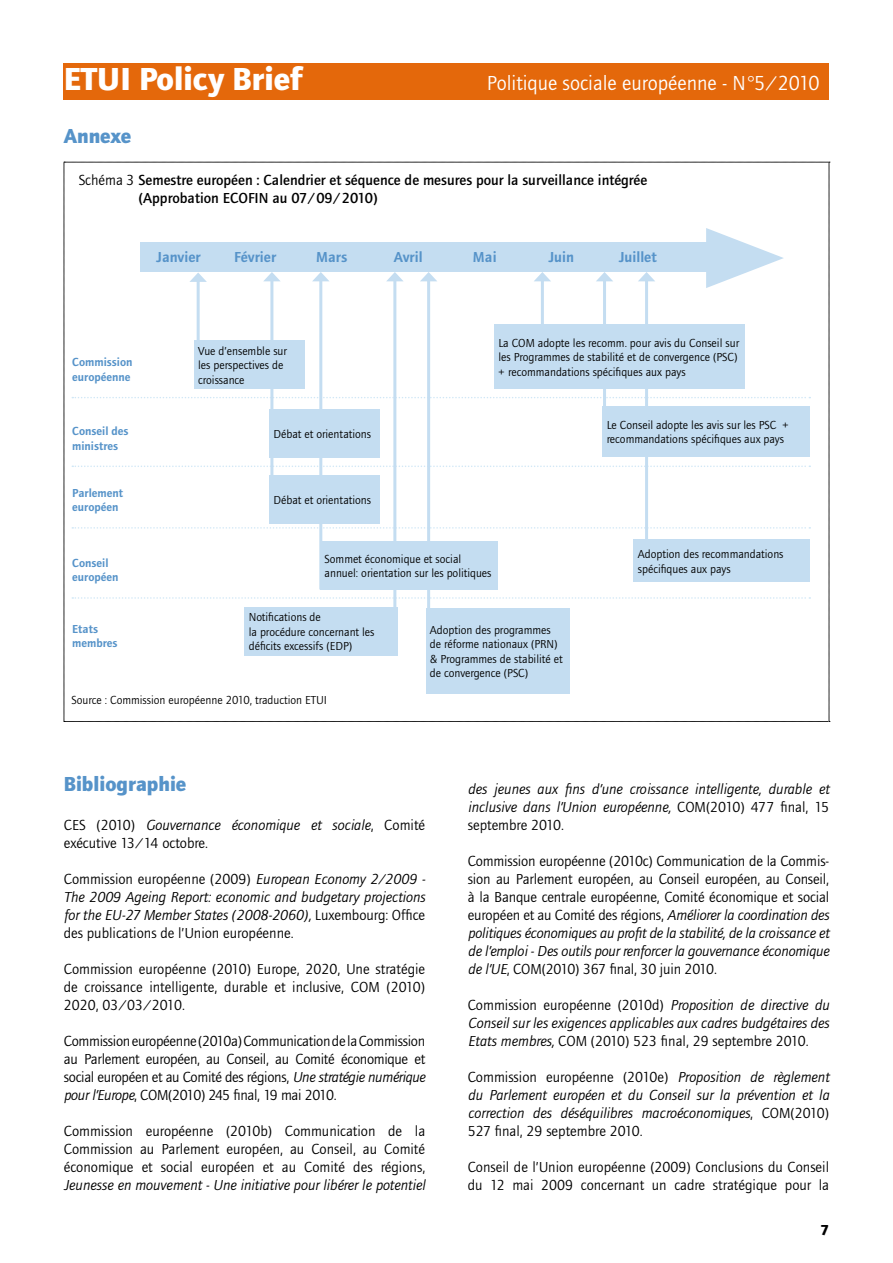
<style>
.page{position:relative;width:893px;height:1263px;background:#fff}
.page>*{position:absolute;margin:0;border:0;box-sizing:border-box;transform-origin:0 0}
.t1{font:700 33px "Foundry Journal";color:#fff}
.t2{font:21px "Foundry Journal";color:#fff}
.t3{font:700 21px "Foundry Journal";color:#5693c9}
.t4{font:15px/18px "Foundry Journal";color:#000;text-align:justify}
.t5{font:italic 15px/18px "Foundry Journal";color:#000;text-align:justify}
.t6{font:500 15px/18px "Foundry Journal";color:#000}
.t7{font:600 15px "Foundry Journal";color:#5693c9}
.t8{font:700 15px "Foundry Journal";color:#000}
.t9{font:12px/14.4px "Foundry Journal";color:#000}
.t10{font:600 12px/14.4px "Foundry Journal";color:#5693c9}
.s1{font-weight:400}
.s2{font-style:italic}
.s3{font-style:normal}
</style>
<div class="page">
<div style="left:64px;top:64px;width:765px;height:36px;background:#e4680b"></div>
<svg style="left:64px;top:162px;width:766px;height:560px"></svg>
<div style="left:194px;top:341px;width:110px;height:48px;background:#c4ddf1"></div>
<div style="left:269px;top:409px;width:111px;height:49px;background:#c4ddf1"></div>
<div style="left:269px;top:475px;width:111px;height:49px;background:#c4ddf1"></div>
<div style="left:320px;top:541px;width:177px;height:48px;background:#c4ddf1"></div>
<div style="left:244px;top:607px;width:154px;height:48px;background:#c4ddf1"></div>
<div style="left:426px;top:608px;width:143px;height:86px;background:#c4ddf1"></div>
<div style="left:494px;top:324px;width:251px;height:65px;background:#c4ddf1"></div>
<div style="left:602px;top:406px;width:208px;height:51px;background:#c4ddf1"></div>
<div style="left:634px;top:540px;width:176px;height:42px;background:#c4ddf1"></div>
<h1 class="t1" style="left:64px;top:59px;width:240px">ETUI Policy Brief</h1>
<h2 class="t2" style="left:487px;top:71px;width:334px">Politique sociale européenne - N°5/2010</h2>
<h2 class="t3" style="left:64px;top:124px;width:69px">Annexe</h2>
<p class="t6" style="left:138px;top:171px;width:510px;text-indent:-60px"><span class="s1">Schéma 3</span> Semestre européen : Calendrier et séquence de mesures pour la surveillance intégrée (Approbation ECOFIN au 07/09/2010)</p>
<p class="t7" style="left:156px;top:249px;width:46px">Janvier</p>
<p class="t7" style="left:234px;top:249px;width:44px">Février</p>
<p class="t7" style="left:316px;top:249px;width:33px">Mars</p>
<p class="t7" style="left:394px;top:249px;width:30px">Avril</p>
<p class="t7" style="left:473px;top:249px;width:25px">Mai</p>
<p class="t7" style="left:549px;top:249px;width:27px">Juin</p>
<p class="t7" style="left:619px;top:249px;width:39px">Juillet</p>
<p class="t10" style="left:72px;top:355px;width:62px">Commission européenne</p>
<p class="t9" style="left:198px;top:344px;width:90px">Vue d’ensemble sur les perspectives de croissance</p>
<p class="t9" style="left:498px;top:336px;width:242px">La COM adopte les recomm. pour avis du Conseil sur les Programmes de stabilité et de convergence (PSC) + recommandations spécifiques aux pays</p>
<p class="t10" style="left:72px;top:424px;width:58px">Conseil des ministres</p>
<p class="t10" style="left:72px;top:486px;width:52px">Parlement européen</p>
<p class="t9" style="left:274px;top:427px;width:99px">Débat et orientations</p>
<p class="t9" style="left:274px;top:493px;width:99px">Débat et orientations</p>
<p class="t9" style="left:607px;top:418px;width:184px">Le Conseil adopte les avis sur les PSC + recommandations spécifiques aux pays</p>
<p class="t10" style="left:72px;top:556px;width:48px">Conseil européen</p>
<p class="t10" style="left:72px;top:621px;width:47px">Etats membres</p>
<p class="t9" style="left:325px;top:552px;width:168px">Sommet économique et social annuel: orientation sur les politiques</p>
<p class="t9" style="left:249px;top:610px;width:127px">Notifications de<br>la procédure concernant les déficits excessifs (EDP)</p>
<p class="t9" style="left:430px;top:623px;width:134px">Adoption des programmes de réforme nationaux (PRN) &amp; Programmes de stabilité et de convergence (PSC)</p>
<p class="t9" style="left:638px;top:547px;width:147px">Adoption des recommandations spécifiques aux pays</p>
<p class="t9" style="left:72px;top:693px;width:257px">Source : Commission européenne 2010, traduction ETUI</p>
<h2 class="t3" style="left:64px;top:772px;width:124px">Bibliographie</h2>
<p class="t4" style="left:64px;top:816px;width:363px">CES (2010) <span class="s2">Gouvernance économique et sociale</span>, Comité exécutive 13/14 octobre.</p>
<p class="t5" style="left:64px;top:870px;width:363px"><span class="s3">Commission européenne (2009)</span> European Economy 2/2009 - The 2009 Ageing Report: economic and budgetary projections for the EU-27 Member States (2008-2060), <span class="s3">Luxembourg: Office des publications de l’Union européenne.</span></p>
<p class="t4" style="left:64px;top:960px;width:363px">Commission européenne (2010) Europe, 2020, Une stratégie de croissance intelligente, durable et inclusive, COM (2010)<br>2020, 03/03/2010.</p>
<p class="t4" style="left:64px;top:1032px;width:363px">Commission européenne (2010a) Communication de la Commission au Parlement européen, au Conseil, au Comité économique et social européen et au Comité des régions, <span class="s2">Une stratégie numérique pour l’Europe</span>, COM(2010) 245 final, 19 mai 2010.</p>
<p class="t4" style="left:64px;top:1122px;width:363px">Commission européenne (2010b) Communication de la Commission au Parlement européen, au Conseil, au Comité économique et social européen et au Comité des régions,</p>
<p class="t5" style="left:64px;top:1176px;width:363px">Jeunesse en mouvement - Une initiative pour libérer le potentiel</p>
<p class="t5" style="left:468px;top:780px;width:363px">des jeunes aux fins d’une croissance intelligente, durable et inclusive dans l’Union européenne, <span class="s3">COM(2010) 477 final, 15 septembre 2010.</span></p>
<p class="t4" style="left:468px;top:852px;width:363px">Commission européenne (2010c) Communication de la Commis&shy;sion au Parlement européen, au Conseil européen, au Conseil, à la Banque centrale européenne, Comité économique et social européen et au Comité des régions, <span class="s2">Améliorer la coordination des politiques économiques au profit de la stabilité, de la croissance et de l’emploi - Des outils pour renforcer la gouvernance économique de l’UE</span>, COM(2010) 367 final, 30 juin 2010.</p>
<p class="t5" style="left:468px;top:996px;width:363px"><span class="s3">Commission européenne (2010d)</span> Proposition de directive du Conseil sur les exigences applicables aux cadres budgétaires des Etats membres, <span class="s3">COM (2010) 523 final, 29 septembre 2010.</span></p>
<p class="t5" style="left:468px;top:1068px;width:363px"><span class="s3">Commission européenne (2010e)</span> Proposition de règlement du Parlement européen et du Conseil sur la prévention et la correction des déséquilibres macroéconomiques<span class="s3">, COM(2010)<br>527 final, 29 septembre 2010.</span></p>
<p class="t4" style="left:468px;top:1158px;width:363px">Conseil de l’Union européenne (2009) Conclusions du Conseil du 12 mai 2009 concernant un cadre stratégique pour la</p>
<p class="t8" style="left:820px;top:1221px;width:10px">7</p>
</div>
